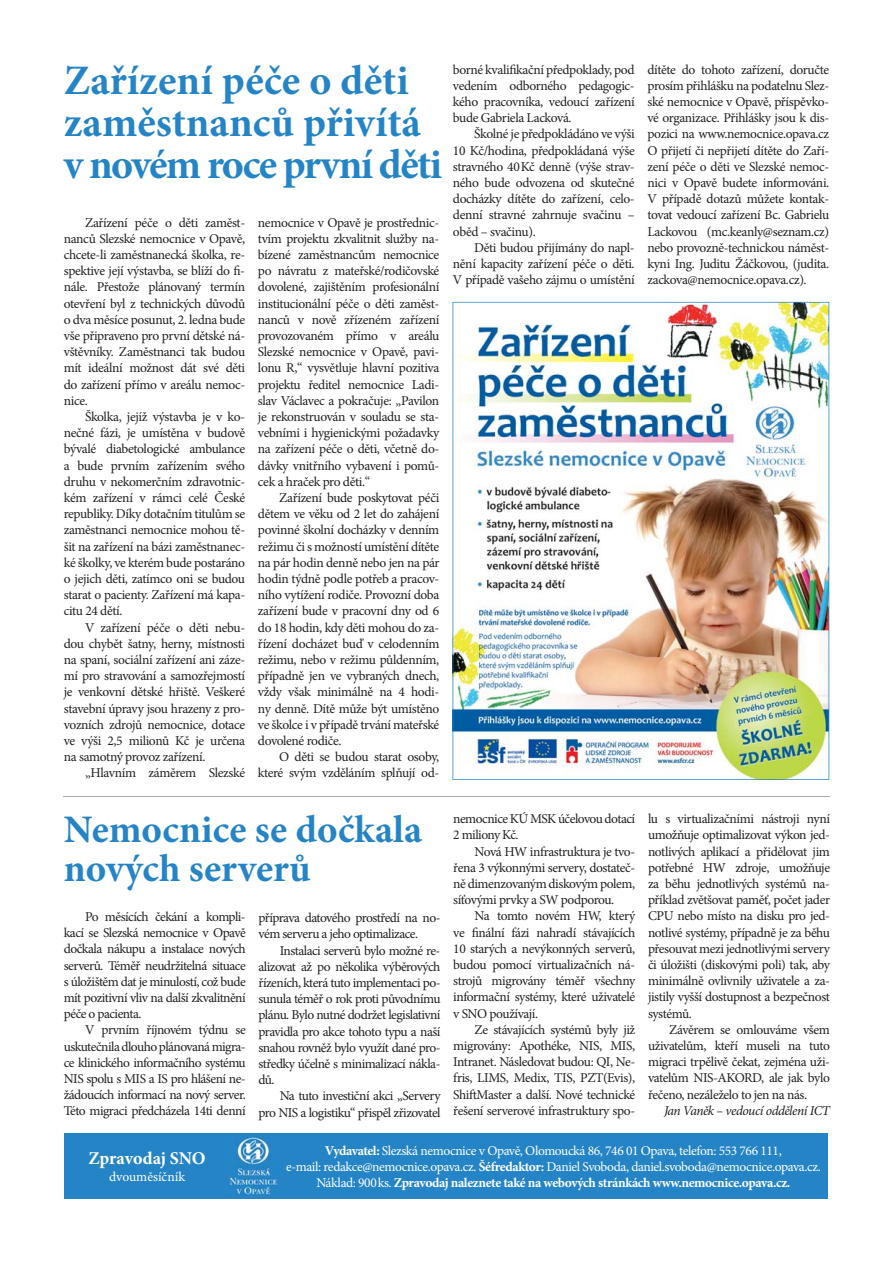
<style>
.page{position:relative;width:893px;height:1263px;background:#fff}
.page>*{position:absolute;margin:0;border:0;box-sizing:border-box;transform-origin:0 0}
.t1{font:700 42px/42px "Minion Pro";color:#2484c6}
.t2{font:700 39px/39px "Minion Pro";color:#2484c6}
.t3{font:700 18px "Minion Pro";letter-spacing:-.01em;color:#fff}
.t4{font:13.5px/16.2px "Minion Pro";letter-spacing:-.03em;color:#231f20;text-align:justify}
.t5{font:13.5px/16.2px "Minion Pro";letter-spacing:-.03em;color:#fff;text-align:center}
.t6{font:italic 13.5px "Minion Pro";letter-spacing:-.03em;color:#231f20}
.t7{font:13.5px "Minion Pro";color:#fff}
.s1{font-weight:700}
</style>
<div class="page">
<hr style="left:63px;top:797px;width:767px;height:1px;background:#a7a9ac">
<div style="left:64px;top:1133px;width:764px;height:66px;background:#2484c6"></div>
<img style="left:229px;top:1137px;width:49px;height:58px">
<img style="left:452px;top:302px;width:377px;height:478px">
<h1 class="t1" style="left:64px;top:64px;width:380px">Zařízení péče o děti zaměstnanců přivítá v novém roce první děti</h1>
<p class="t4" style="left:64px;top:215px;width:183px;text-indent:21px">Zařízení péče o děti zaměst&shy;nanců Slezské nemocnice v Opavě, chcete-li zaměstnanecká školka, re&shy;spektive její výstavba, se blíží do fi&shy;nále. Přestože plánovaný termín otevření byl z technických důvodů o dva měsíce posunut, 2. ledna bude vše připraveno pro první dětské ná&shy;vštěvníky. Zaměstnanci tak budou mít ideální možnost dát své děti do zařízení přímo v areálu nemoc&shy;nice.</p>
<p class="t4" style="left:64px;top:410px;width:183px;text-indent:21px">Školka, jejíž výstavba je v ko&shy;nečné fázi, je umístěna v budově bývalé diabetologické ambulance a bude prvním zařízením svého druhu v nekomerčním zdravotnic&shy;kém zařízení v rámci celé České republiky. Díky dotačním titulům se zaměstnanci nemocnice mohou tě&shy;šit na zařízení na bázi zaměstnanec&shy;ké školky, ve kterém bude postaráno o jejich děti, zatímco oni se budou starat o pacienty. Zařízení má kapa&shy;citu 24 dětí.</p>
<p class="t4" style="left:64px;top:620px;width:183px;text-indent:21px">V zařízení péče o děti nebu&shy;dou chybět šatny, herny, místnosti na spaní, sociální zařízení ani záze&shy;mí pro stravování a samozřejmostí je venkovní dětské hřiště. Veškeré stavební úpravy jsou hrazeny z pro&shy;vozních zdrojů nemocnice, dotace ve výši 2,5 milionů Kč je určena na samotný provoz zařízení.</p>
<p class="t4" style="left:85px;top:766px;width:162px">„Hlavním záměrem Slezské</p>
<p class="t4" style="left:258px;top:215px;width:183px">nemocnice v Opavě je prostřednic&shy;tvím projektu zkvalitnit služby na&shy;bízené zaměstnancům nemocnice po návratu z mateřské/rodičovské dovolené, zajištěním profesionální institucionální péče o děti zaměst&shy;nanců v nově zřízeném zařízení provozovaném přímo v areálu Slezské nemocnice v Opavě, pavi&shy;lonu R,“ vysvětluje hlavní pozitiva projektu ředitel nemocnice Ladi&shy;slav Václavec a pokračuje: „Pavilon je rekonstruován v souladu se sta&shy;vebními i hygienickými požadavky na zařízení péče o děti, včetně do&shy;dávky vnitřního vybavení i pomů&shy;cek a hraček pro děti.“</p>
<p class="t4" style="left:258px;top:491px;width:183px;text-indent:21px">Zařízení bude poskytovat péči dětem ve věku od 2 let do zahájení povinné školní docházky v denním režimu či s možností umístění dítěte na pár hodin denně nebo jen na pár hodin týdně podle potřeb a pracov&shy;ního vytížení rodiče. Provozní doba zařízení bude v pracovní dny od 6 do 18 hodin, kdy děti mohou do za&shy;řízení docházet buď v celodenním režimu, nebo v režimu půldenním, případně jen ve vybraných dnech, vždy však minimálně na 4 hodi&shy;ny denně. Dítě může být umístěno ve školce i v případě trvání mateřské dovolené rodiče.</p>
<p class="t4" style="left:258px;top:750px;width:183px;text-align:right">O děti se budou starat osoby, které svým vzděláním splňují od-</p>
<p class="t4" style="left:453px;top:62px;width:183px">borné kvalifikační předpoklady, pod vedením odborného pedagogic&shy;kého pracovníka, vedoucí zařízení bude Gabriela Lacková.</p>
<p class="t4" style="left:453px;top:127px;width:183px;text-indent:21px">Školné je předpokládáno ve výši 10 Kč/hodina, předpokládaná výše stravného 40 Kč denně (výše strav&shy;ného bude odvozena od skutečné docházky dítěte do zařízení, celo&shy;denní stravné zahrnuje svačinu – oběd – svačinu).</p>
<p class="t4" style="left:453px;top:241px;width:183px;text-indent:21px">Děti budou přijímány do napl&shy;nění kapacity zařízení péče o děti.<br>V případě vašeho zájmu o umístění</p>
<p class="t4" style="left:647px;top:62px;width:183px">dítěte do tohoto zařízení, doručte prosím přihlášku na podatelnu Slez&shy;ské nemocnice v Opavě, příspěvko&shy;vé organizace. Přihlášky jsou k dis&shy;pozici na www.nemocnice.opava.cz O přijetí či nepřijetí dítěte do Zaří&shy;zení péče o děti ve Slezské nemoc&shy;nici v Opavě budete informováni.<br>V případě dotazů můžete kontak&shy;tovat vedoucí zařízení Bc. Gabrielu Lackovou (mc.keanly@seznam.cz) nebo provozně-technickou náměst&shy;kyni Ing. Juditu Žáčkovou, (judita. zackova@nemocnice.opava.cz).</p>
<h2 class="t2" style="left:64px;top:813px;width:360px">Nemocnice se dočkala nových serverů</h2>
<p class="t4" style="left:64px;top:910px;width:183px;text-indent:21px">Po měsících čekání a kompli&shy;kací se Slezská nemocnice v Opavě dočkala nákupu a instalace nových serverů. Téměř neudržitelná situace s úložištěm dat je minulostí, což bude mít pozitivní vliv na další zkvalitnění péče o pacienta.</p>
<p class="t4" style="left:64px;top:1023px;width:183px;text-indent:21px">V prvním říjnovém týdnu se uskutečnila dlouho plánovaná migra&shy;ce klinického informačního systému NIS spolu s MIS a IS pro hlášení ne&shy;žádoucích informací na nový server.<br>Této migraci předcházela 14ti denní</p>
<p class="t4" style="left:258px;top:911px;width:184px">příprava datového prostředí na no&shy;vém serveru a jeho optimalizace.</p>
<p class="t4" style="left:258px;top:943px;width:184px;text-indent:21px">Instalaci serverů bylo možné re&shy;alizovat až po několika výběrových řízeních, která tuto implementaci po&shy;sunula téměř o rok proti původnímu plánu. Bylo nutné dodržet legislativní pravidla pro akce tohoto typu a naší snahou rovněž bylo využít dané pro&shy;středky účelně s minimalizací nákla&shy;dů.</p>
<p class="t4" style="left:258px;top:1089px;width:183px;text-align:right">Na tuto investiční akci „Servery<br>pro NIS a logistiku“ přispěl zřizovatel</p>
<p class="t4" style="left:453px;top:812px;width:183px">nemocnice KÚ MSK účelovou dotací<br>2 miliony Kč.</p>
<p class="t4" style="left:453px;top:844px;width:183px;text-indent:21px">Nová HW infrastruktura je tvo&shy;řena 3 výkonnými servery, dostateč&shy;ně dimenzovaným diskovým polem, síťovými prvky a SW podporou.</p>
<p class="t4" style="left:453px;top:909px;width:183px;text-indent:21px">Na tomto novém HW, který ve finální fázi nahradí stávajících 10 starých a nevýkonných serverů, budou pomocí virtualizačních ná&shy;strojů migrovány téměř všechny informační systémy, které uživatelé v SNO používají.</p>
<p class="t4" style="left:453px;top:1023px;width:183px;text-indent:21px">Ze stávajících systémů byly již migrovány: Apothéke, NIS, MIS, Intranet. Následovat budou: QI, Ne&shy;fris, LIMS, Medix, TIS, PZT(Evis), ShiftMaster a další. Nové technické řešení serverové infrastruktury spo-</p>
<p class="t4" style="left:648px;top:812px;width:184px">lu s virtualizačními nástroji nyní umožňuje optimalizovat výkon jed&shy;notlivých aplikací a přidělovat jim potřebné HW zdroje, umožňuje za běhu jednotlivých systémů na&shy;příklad zvětšovat paměť, počet jader CPU nebo místo na disku pro jed&shy;notlivé systémy, případně je za běhu přesouvat mezi jednotlivými servery či úložišti (diskovými poli) tak, aby minimálně ovlivnily uživatele a za&shy;jistily vyšší dostupnost a bezpečnost systémů.</p>
<p class="t4" style="left:648px;top:1023px;width:183px;text-indent:21px">Závěrem se omlouváme všem uživatelům, kteří museli na tuto migraci trpělivě čekat, zejména uži&shy;vatelům NIS-AKORD, ale jak bylo řečeno, nezáleželo to jen na nás.</p>
<p class="t6" style="left:664px;top:1102px;width:168px">Jan Vaněk – vedoucí oddělení ICT</p>
<h3 class="t3" style="left:89px;top:1152px;width:119px">Zpravodaj SNO</h3>
<p class="t7" style="left:109px;top:1171px;width:77px">dvouměsíčník</p>
<p class="t5" style="left:286px;top:1144px;width:536px"><span class="s1">Vydavatel:</span> Slezská nemocnice v Opavě, Olomoucká 86, 746 01 Opava, telefon: 553 766 111,<br>e-mail: redakce@nemocnice.opava.cz. <span class="s1">Šéfredaktor:</span> Daniel Svoboda, daniel.svoboda@nemocnice.opava.cz.<br>Náklad: 900 ks. <span class="s1">Zpravodaj naleznete také na webových stránkách www.nemocnice.opava.cz.</span></p>
</div>
